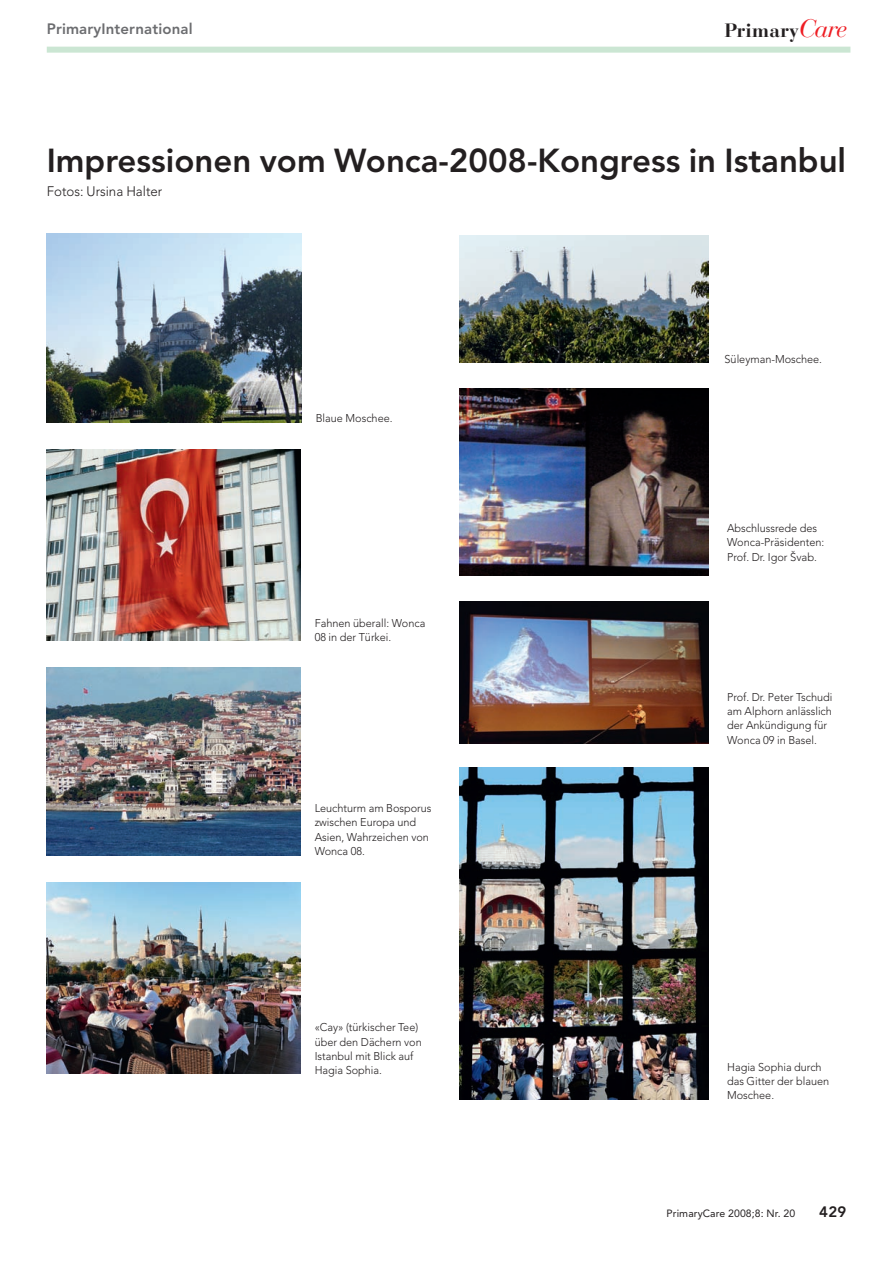
<style>
.page{position:relative;width:893px;height:1263px;background:#fff}
.page>*{position:absolute;margin:0;border:0;box-sizing:border-box;transform-origin:0 0}
.t1{font:800 33px "Avenir";color:#231f20}
.t2{font:700 19.2px "Bauer Bodoni";letter-spacing:.01em;color:#231f20}
.t3{font:800 15px "Avenir";letter-spacing:.01em;color:#6c6d70}
.t4{font:800 15px "Avenir";color:#231f20}
.t5{font:300 13.65px "Avenir";color:#231f20}
.t6{font:300 11.25px/14.2px "Avenir";color:#231f20}
.t7{font:10.5px "Avenir";letter-spacing:.01em;color:#231f20}
.s1{font-weight:400;font-style:italic;font-size:25.2px;color:#ee1d23}
</style>
<div class="page">
<div style="left:47px;top:47px;width:803px;height:6px;background:#cbe6d3"></div>
<img style="left:47px;top:233px;width:255px;height:189px">
<img style="left:47px;top:450px;width:253px;height:190px">
<img style="left:47px;top:667px;width:254px;height:188px">
<img style="left:47px;top:883px;width:253px;height:191px">
<img style="left:459px;top:235px;width:249px;height:128px">
<img style="left:459px;top:389px;width:249px;height:186px">
<img style="left:459px;top:602px;width:249px;height:142px">
<img style="left:459px;top:768px;width:249px;height:332px">
<h3 class="t3" style="left:47px;top:23px;width:147px">PrimaryInternational</h3>
<h2 class="t2" style="left:725px;top:19px;width:124px">Primary<span class="s1">Care</span></h2>
<h1 class="t1" style="left:47px;top:147px;width:801px">Impressionen vom Wonca-2008-Kongress in Istanbul</h1>
<p class="t5" style="left:47px;top:186px;width:117px">Fotos: Ursina Halter</p>
<p class="t6" style="left:316px;top:412px;width:78px">Blaue Moschee.</p>
<p class="t6" style="left:315px;top:616px;width:112px">Fahnen überall: Wonca<br>08 in der Türkei.</p>
<p class="t6" style="left:315px;top:802px;width:118px">Leuchturm am Bosporus zwischen Europa und<br>Asien, Wahrzeichen von<br>Wonca 08.</p>
<p class="t6" style="left:315px;top:1021px;width:109px">«Cay» (türkischer Tee) über den Dächern von<br>Istanbul mit Blick auf<br>Hagia Sophia.</p>
<p class="t6" style="left:725px;top:352px;width:99px">Süleyman-Moschee.</p>
<p class="t6" style="left:727px;top:522px;width:99px">Abschlussrede des<br>Wonca-Präsidenten:<br>Prof. Dr. Igor Švab.</p>
<p class="t6" style="left:727px;top:691px;width:107px">Prof. Dr. Peter Tschudi am Alphorn anlässlich der Ankündigung für<br>Wonca 09 in Basel.</p>
<p class="t6" style="left:727px;top:1061px;width:104px">Hagia Sophia durch das Gitter der blauen<br>Moschee.</p>
<p class="t7" style="left:667px;top:1209px;width:130px">PrimaryCare 2008;8: Nr. 20</p>
<h3 class="t4" style="left:819px;top:1206px;width:28px">429</h3>
</div>
